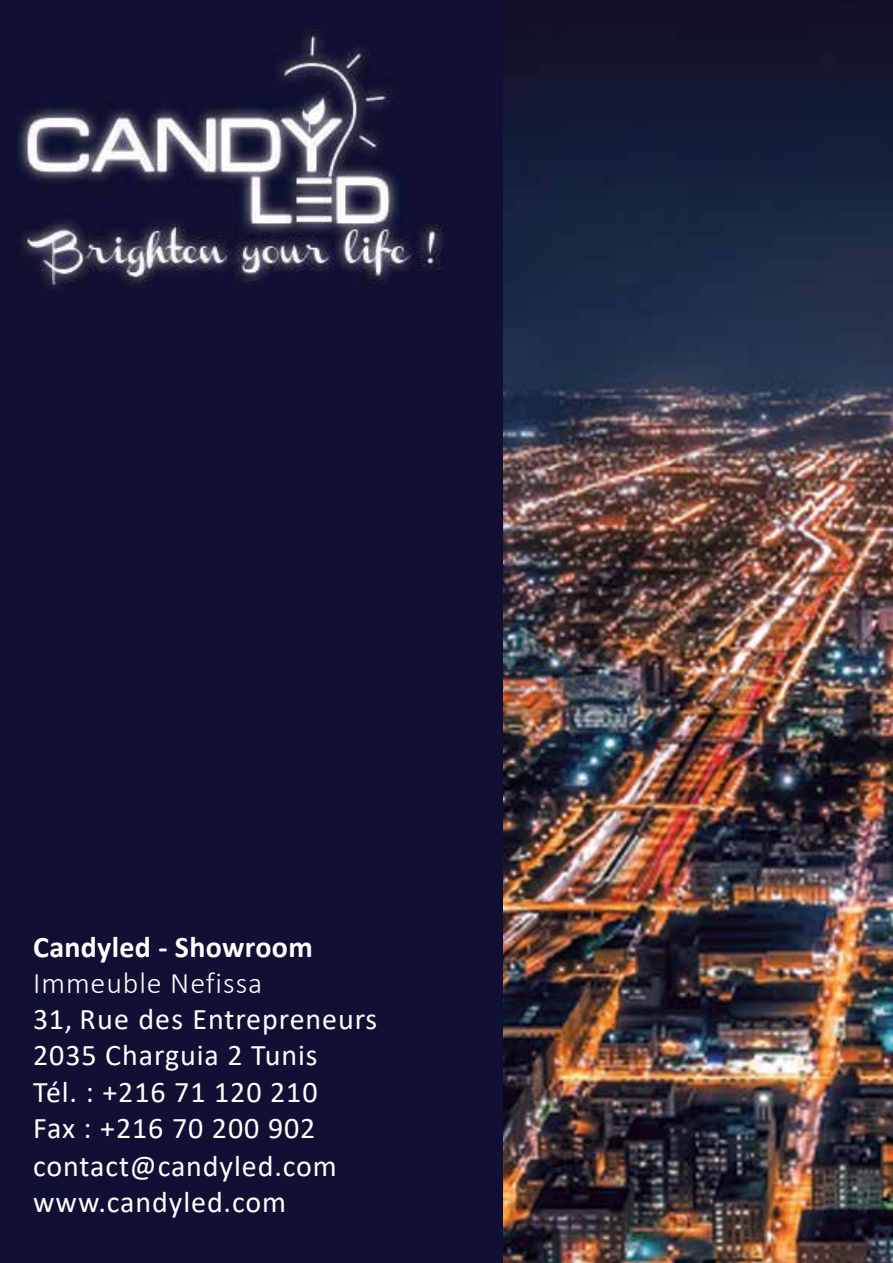
<style>
.page{position:relative;width:893px;height:1263px;background:#fff}
.page>*{position:absolute;margin:0;border:0;box-sizing:border-box;transform-origin:0 0}
.t1{font:30px/36.6px "Calibri";letter-spacing:.03em;color:#fff}
.t2{font:700 30px "Calibri";letter-spacing:.01em;color:#fff}
.t3{font:300 30px "Calibri";letter-spacing:.03em;color:#fff}
</style>
<div class="page">
<img style="left:503px;top:0;width:390px;height:1263px">
<img style="left:0;top:0;width:503px;height:1263px">
<p class="t2" style="left:33px;top:925px;width:281px">Candyled - Showroom</p>
<p class="t3" style="left:33px;top:964px;width:231px">I mmeuble Nefissa</p>
<p class="t1" style="left:33px;top:1000px;width:346px">31, Rue des Entrepreneurs<br>2035 Charguia 2 Tunis<br>Tél. : +216 71 120 210<br>Fax : +216 70 200 902 contact@candyled.com www.candyled.com</p>
</div>
